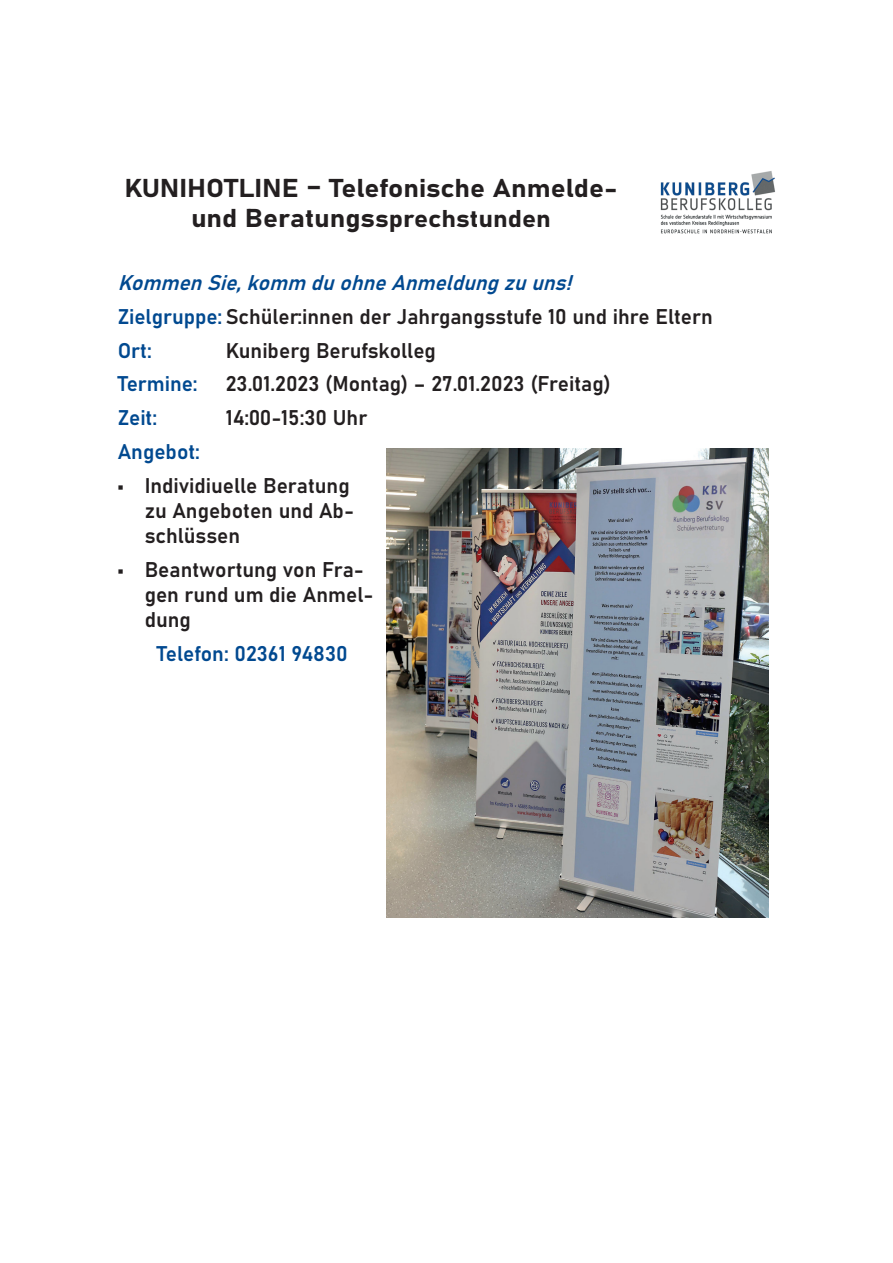
<style>
.page{position:relative;width:893px;height:1263px;background:#fff}
.page>*{position:absolute;margin:0;border:0;box-sizing:border-box;transform-origin:0 0}
.t1{font:25.5px "Bahnschrift";color:#231f20;scale:1.1 1}
.t2{font:24px "Bahnschrift";color:#231f20;scale:1.1 1}
.t3{font:21px/25.2px "Bahnschrift";color:#231f20}
.t4{font:21px "Bahnschrift";color:#014990}
.s1{font-size:25.5px}
.s2{font-style:italic;color:#014990}
.s3{color:#014990}
</style>
<div class="page">
<img style="left:660px;top:171px;width:115px;height:63px">
<img style="left:387px;top:449px;width:381px;height:468px">
<p class="t1" style="left:125px;top:168px;width:450px">KUNIHOTLINE – Telefonische Anmelde-</p>
<p class="t2" style="left:191px;top:201px;width:329px"><span class="s1">und Beratungs</span>sprechstunden</p>
<p class="t3" style="left:118px;top:265px;width:597px;line-height:33.8px"><span class="s2">KommenSie,komm duohneAnmeldungzuuns!<br></span><span class="s3">Zielgruppe:</span> Schüler:innen der Jahrgangsstufe 10 und ihre Eltern<br><span class="s3">Ort:</span></p>
<p class="t3" style="left:226px;top:336px;width:212px">Kuniberg Berufskolleg</p>
<p class="t4" style="left:118px;top:368px;width:81px">Termine:</p>
<p class="t3" style="left:226px;top:370px;width:387px">23.01.2023 (Montag) – 27.01.2023 (Freitag)</p>
<p class="t4" style="left:118px;top:402px;width:41px">Zeit:</p>
<p class="t3" style="left:226px;top:404px;width:143px">14:00-15:30 Uhr</p>
<p class="t4" style="left:118px;top:435px;width:84px">Angebot:</p>
<p class="t3" style="left:145px;top:471px;width:211px;text-indent:-27px">• Individiuelle Beratung zu Angeboten und Ab&shy;schlüssen</p>
<p class="t3" style="left:145px;top:555px;width:230px;text-indent:-27px">• Beantwortung von Fra&shy;gen rund um die Anmel&shy;dung</p>
<p class="t4" style="left:157px;top:637px;width:192px">Telefon: 02361 94830</p>
</div>
